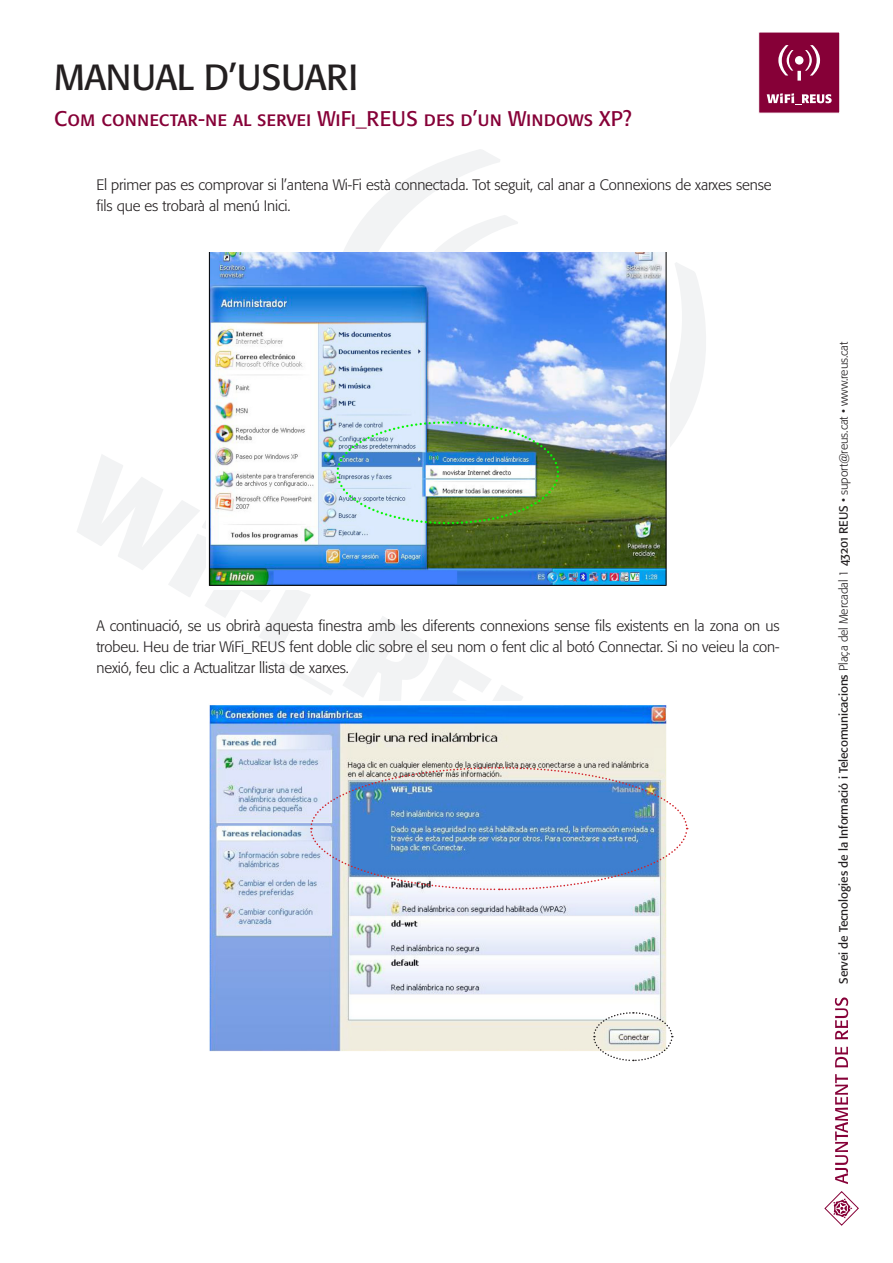
<style>
.page{position:relative;width:893px;height:1263px;background:#fff}
.page>*{position:absolute;margin:0;border:0;box-sizing:border-box;transform-origin:0 0}
.t1{font:36px "Formata";letter-spacing:-.01em;color:#231f20}
.t2{font:21px "Formata Regular SC";color:#860037}
.t3{font:300 15px/21px "Formata";letter-spacing:-.01em;color:#231f20}
.t4{font:12px "Formata";letter-spacing:-.01em;color:#231f20}
.s1{font-weight:300}
.s2{font-family:"Formata Regular SC"}
</style>
<div class="page">
<svg style="left:77px;top:149px;width:629px;height:552px"></svg>
<img style="left:206px;top:252px;width:464px;height:337px">
<img style="left:209px;top:705px;width:458px;height:346px">
<div style="left:758px;top:32px;width:82px;height:81px;background:#860037;border:1px solid #fff"></div>
<svg style="left:767px;top:93px;width:65px;height:12px"></svg>
<svg style="left:778px;top:45px;width:15px;height:31px"></svg>
<svg style="left:805px;top:45px;width:15px;height:31px"></svg>
<div style="left:795px;top:56px;width:8px;height:9px;background:#fff;border-radius:50%"></div>
<svg style="left:797px;top:71px;width:4px;height:10px"></svg>
<img style="left:309px;top:766px;width:379px;height:125px">
<svg style="left:592px;top:1011px;width:81px;height:51px"></svg>
<svg style="left:835px;top:1074px;width:13px;height:110px"></svg>
<svg style="left:835px;top:1047px;width:13px;height:20px"></svg>
<svg style="left:835px;top:997px;width:13px;height:42px"></svg>
<svg style="left:824px;top:1191px;width:35px;height:35px"></svg>
<h1 class="t1" style="left:54px;top:55px;width:306px">MANUAL D’USUARI</h1>
<h2 class="t2" style="left:54px;top:106px;width:579px">Com connectar-ne al servei WiFi_REUS des d’un Windows XP?</h2>
<p class="t3" style="left:96px;top:174px;width:677px">El primer pas es comprovar si l’antena Wi-Fi està connectada. Tot seguit, cal anar a Connexions de xarxes sense fils que es trobarà al menú Inici.</p>
<p class="t3" style="left:96px;top:615px;width:685px;text-align:justify">A continuació, se us obrirà aquesta finestra amb les diferents connexions sense fils existents en la zona on us trobeu. Heu de triar WiFi_REUS fent doble clic sobre el seu nom o fent clic al botó Connectar. Si no veieu la con&shy;nexió, feu clic a Actualitzar llista de xarxes.</p>
<p class="t4" style="left:836px;top:983px;width:643px;rotate:-90deg">Servei de Tecnologies de la Informació i Telecomunicacions <span class="s1">Plaça del Mercadal 1</span> <span class="s2">43201 REUS</span> <span class="s1">• suport@reus.cat • www.reus.cat</span></p>
</div>
